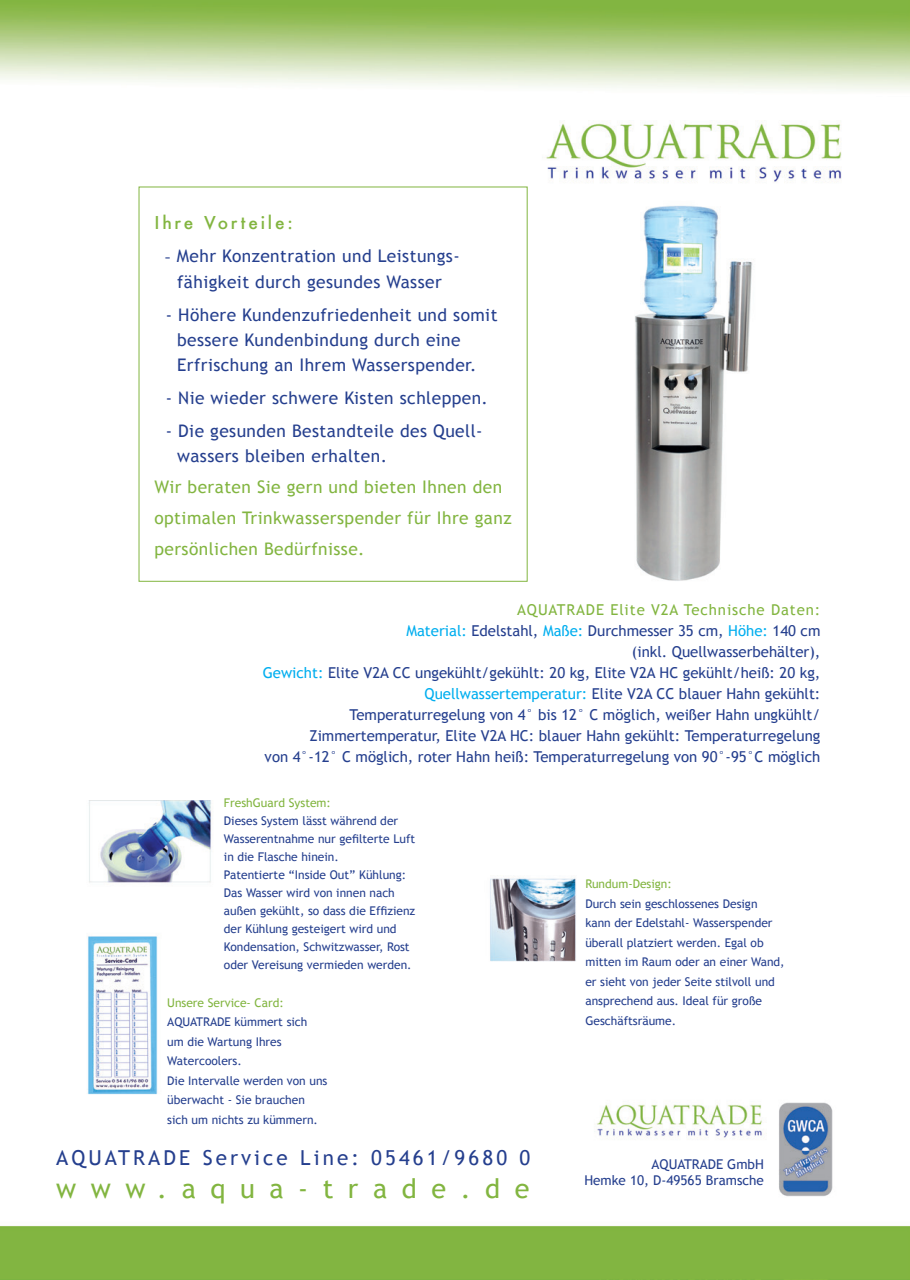
<style>
.page{position:relative;width:910px;height:1280px;background:#fff}
.page>*{position:absolute;margin:0;border:0;box-sizing:border-box;transform-origin:0 0}
.t1{font:27px "Trebuchet MS";letter-spacing:.54em;color:#82b540}
.t2{font:20.55px "Trebuchet MS";letter-spacing:.15em;color:#253f8e}
.t3{font:17.4px/25.3px "Trebuchet MS";letter-spacing:.025em;color:#253f8e}
.t4{font:17.4px/30.8px "Trebuchet MS";letter-spacing:.025em;color:#82b540}
.t5{font:500 17.4px "Futura";letter-spacing:.16em;color:#82b540}
.t6{font:15px/21px "Trebuchet MS";color:#253f8e;text-align:right}
.t7{font:13.5px/16.2px "Trebuchet MS";color:#253f8e;text-align:right}
.t8{font:12px/19.5px "Trebuchet MS";color:#253f8e}
.t9{font:12px "Trebuchet MS";color:#82b540}
.s1{font-family:"Optima"}
.s2{color:#82b540}
.s3{color:#00aeef}
</style>
<div class="page">
<img style="left:0;top:0;width:910px;height:1280px">
<p class="t5" style="left:154px;top:211px;width:140px">Ihre Vorteile:</p>
<p class="t3" style="left:165px;top:244px;width:296px;text-align:center"><span class="s1">-</span> Mehr Konzentration und Leistungs&shy;fähigkeit durch gesundes Wasser</p>
<p class="t3" style="left:177px;top:302px;width:322px;text-indent:-11px">- Höhere Kundenzufriedenheit und somit bessere Kundenbindung durch eine<br>Erfrischung an Ihrem Wasserspender.</p>
<p class="t3" style="left:166px;top:386px;width:324px">- Nie wieder schwere Kisten schleppen.</p>
<p class="t3" style="left:177px;top:418px;width:307px;text-indent:-11px">- Die gesunden Bestandteile des Quell&shy;wassers bleiben erhalten.</p>
<p class="t4" style="left:154px;top:472px;width:359px">Wir beraten Sie gern und bieten Ihnen den optimalen Trinkwasserspender für Ihre ganz persönlichen Bedürfnisse.</p>
<p class="t6" style="left:263px;top:599px;width:559px"><span class="s2">AQUATRADE Elite V2A Technische Daten:<br></span><span class="s3">Material:</span> Edelstahl, <span class="s3">Maße:</span> Durchmesser 35 cm, <span class="s3">Höhe:</span> 140 cm<br>(inkl. Quellwasserbehälter),<br><span class="s3">Gewicht:</span> Elite V2A CC ungekühlt/gekühlt: 20 kg, Elite V2A HC gekühlt/heiß: 20 kg, <span class="s3">Quellwassertemperatur:</span> Elite V2A CC blauer Hahn gekühlt:<br>Temperaturregelung von 4° bis 12° C möglich, weißer Hahn ungkühlt/ Zimmertemperatur, Elite V2A HC: blauer Hahn gekühlt: Temperaturregelung<br>von 4°-12° C möglich, roter Hahn heiß: Temperaturregelung von 90°-95°C möglich</p>
<p class="t9" style="left:224px;top:795px;width:109px">FreshGuard System:</p>
<p class="t8" style="left:224px;top:812px;width:193px;line-height:18px">Dieses System lässt während der<br>Wasserentnahme nur gefilterte Luft in die Flasche hinein.<br>Patentierte “Inside Out” Kühlung:<br>Das Wasser wird von innen nach außen gekühlt, so dass die Effizienz der Kühlung gesteigert wird und<br>Kondensation, Schwitzwasser, Rost oder Vereisung vermieden werden.</p>
<p class="t8" style="left:167px;top:993px;width:142px"><span class="s2">Unsere Service- Card:<br></span>AQUATRADE kümmert sich</p>
<p class="t8" style="left:167px;top:1032px;width:162px">um die Wartung Ihres<br>Watercoolers.<br>Die Intervalle werden von uns überwacht - Sie brauchen sich um nichts zu kümmern.</p>
<p class="t2" style="left:56px;top:1146px;width:476px">AQUATRADE Service Line: 05461/9680 0</p>
<p class="t1" style="left:56px;top:1172px;width:475px">www.aqua-trade.de</p>
<p class="t9" style="left:585px;top:877px;width:88px">Rundum-Design:</p>
<p class="t8" style="left:585px;top:894px;width:189px">Durch sein geschlossenes Design kann der Edelstahl- Wasserspender</p>
<p class="t8" style="left:585px;top:933px;width:180px">überall platziert werden. Egal ob</p>
<p class="t8" style="left:585px;top:952px;width:201px">mitten im Raum oder an einer Wand, er sieht von jeder Seite stilvoll und ansprechend aus. Ideal für große<br>Geschäftsräume.</p>
<p class="t7" style="left:584px;top:1156px;width:181px">AQUATRADE GmbH<br>Hemke 10, D-49565 Bramsche</p>
</div>
